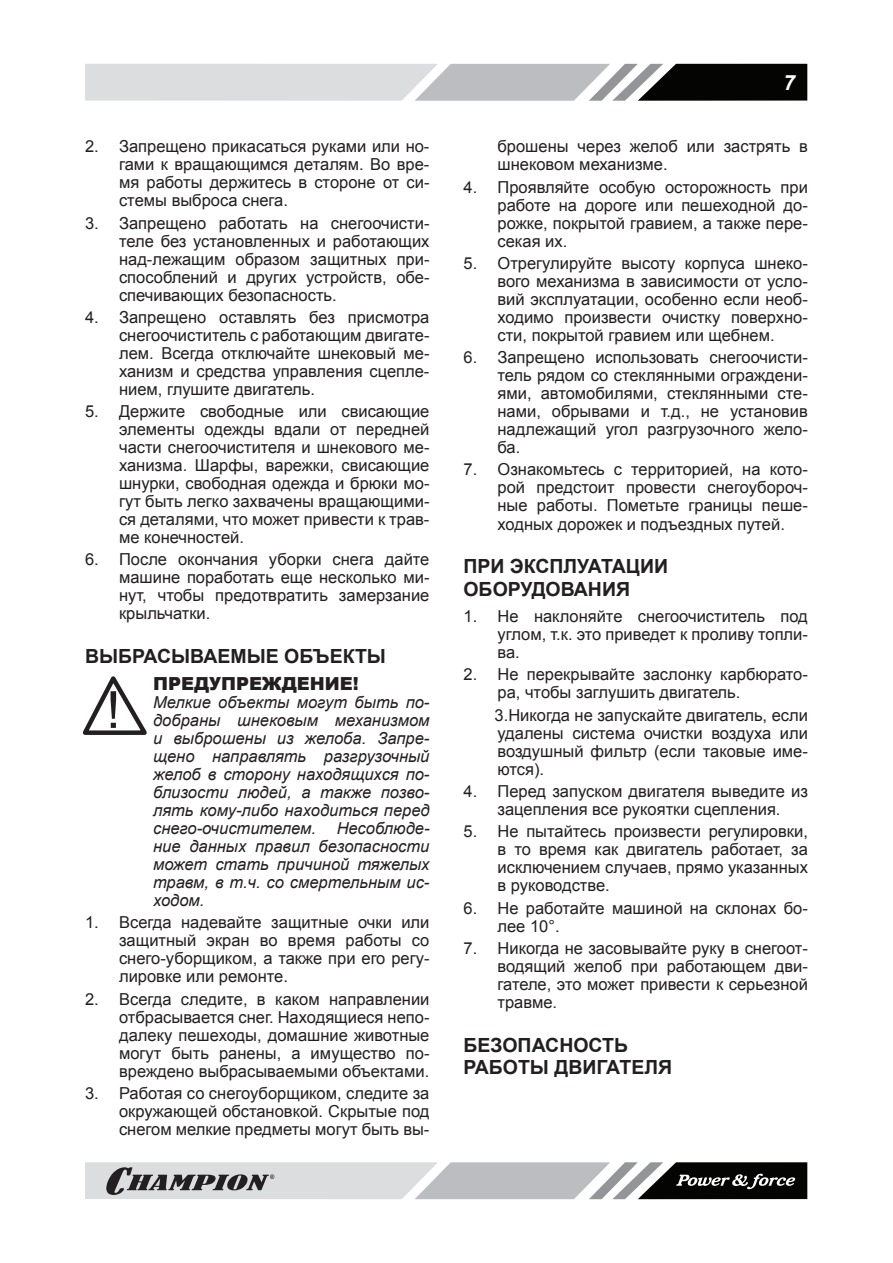
<style>
.page{position:relative;width:893px;height:1263px;background:#fff}
.page>*{position:absolute;margin:0;border:0;box-sizing:border-box;transform-origin:0 0}
.t1{font:italic 700 21px "Arial";color:#fff}
.t2{font:700 19.5px/22.5px "Arial";color:#231f20}
.t3{font:900 18px "Arial";color:#231f20}
.t4{font:16.5px/18px "Arial";color:#231f20;text-align:justify}
.t5{font:italic 16.5px/18px "Arial";color:#231f20;text-align:justify}
</style>
<div class="page">
<svg style="left:85px;top:64px;width:722px;height:37px;background:#a8a9ab"></svg>
<svg style="left:85px;top:1162px;width:722px;height:37px;background:#a2a2a4"></svg>
<svg style="left:82px;top:676px;width:65px;height:59px"></svg>
<p class="t4" style="left:119px;top:138px;width:312px;text-indent:-34px">2. Запрещено прикасаться руками или но&shy;гами к вращающимся деталям. Во вре&shy;мя работы держитесь в стороне от си&shy;стемы выброса снега.</p>
<p class="t4" style="left:119px;top:214px;width:312px;text-indent:-34px">3. Запрещено работать на снегоочисти&shy;теле без установленных и работающих над-лежащим образом защитных при&shy;способлений и других устройств, обе&shy;спечивающих безопасность.</p>
<p class="t4" style="left:119px;top:308px;width:312px;text-indent:-34px">4. Запрещено оставлять без присмотра снегоочиститель с работающим двигате&shy;лем. Всегда отключайте шнековый ме&shy;ханизм и средства управления сцепле&shy;нием, глушите двигатель.</p>
<p class="t4" style="left:119px;top:403px;width:312px;text-indent:-34px">5. Держите свободные или свисающие элементы одежды вдали от передней части снегоочистителя и шнекового ме&shy;ханизма. Шарфы, варежки, свисающие шнурки, свободная одежда и брюки мо&shy;гут быть легко захвачены вращающими&shy;ся деталями, что может привести к трав&shy;ме конечностей.</p>
<p class="t4" style="left:119px;top:551px;width:312px;text-indent:-34px">6. После окончания уборки снега дайте машине поработать еще несколько ми&shy;нут, чтобы предотвратить замерзание крыльчатки.</p>
<p class="t2" style="left:85px;top:646px;width:303px">ВЫБРАСЫВАЕМЫЕ ОБЪЕКТЫ</p>
<p class="t3" style="left:153px;top:670px;width:207px">ПРЕДУПРЕЖДЕН ИЕ!</p>
<p class="t5" style="left:153px;top:693px;width:278px">Мелкие объекты могут быть по&shy;добраны шнековым механизмом и выброшены из желоба. Запре&shy;щено направлять разгрузочный желоб в сторону находящихся по&shy;близости людей, а также позво&shy;лять кому-либо находиться перед снего-очистителем. Несоблюде&shy;ние данных правил безопасности может стать причиной тяжелых травм, в т.ч. со смертельным ис&shy;ходом.</p>
<p class="t4" style="left:119px;top:914px;width:312px;text-indent:-34px">1. Всегда надевайте защитные очки или защитный экран во время работы со снего-уборщиком, а также при его регу&shy;лировке или ремонте.</p>
<p class="t4" style="left:119px;top:990px;width:312px;text-indent:-34px">2. Всегда следите, в каком направлении отбрасывается снег. Находящиеся непо&shy;далеку пешеходы, домашние животные могут быть ранены, а имущество по&shy;вреждено выбрасываемыми объектами.</p>
<p class="t4" style="left:119px;top:1084px;width:312px;text-indent:-34px">3. Работая со снегоуборщиком, следите за окружающей обстановкой. Скрытые под снегом мелкие предметы могут быть вы-</p>
<p class="t1" style="left:783px;top:69px;width:13px">7</p>
<p class="t4" style="left:497px;top:138px;width:312px">брошены через желоб или застрять в шнековом механизме.</p>
<p class="t4" style="left:497px;top:178px;width:312px;text-indent:-34px">4. Проявляйте особую осторожность при работе на дороге или пешеходной до&shy;рожке, покрытой гравием, а также пере&shy;секая их.</p>
<p class="t4" style="left:497px;top:254px;width:312px;text-indent:-34px">5. Отрегулируйте высоту корпуса шнеко&shy;вого механизма в зависимости от усло&shy;вий эксплуатации, особенно если необ&shy;ходимо произвести очистку поверхно&shy;сти, покрытой гравием или щебнем.</p>
<p class="t4" style="left:497px;top:349px;width:312px;text-indent:-34px">6. Запрещено использовать снегоочисти&shy;тель рядом со стеклянными ограждени&shy;ями, автомобилями, стеклянными сте&shy;нами, обрывами и т.д., не установив надлежащий угол разгрузочного жело&shy;ба.</p>
<p class="t4" style="left:497px;top:461px;width:312px;text-indent:-34px">7. Ознакомьтесь с территорией, на кото&shy;рой предстоит провести снегоубороч&shy;ные работы. Пометьте границы пеше&shy;ходных дорожек и подъездных путей.</p>
<p class="t2" style="left:463px;top:556px;width:191px">ПРИ ЭКСПЛУАТАЦИИ<br>ОБОРУДО ВАНИ</p>
<p class="t2" style="left:616px;top:578px;width:16px">Я</p>
<p class="t4" style="left:497px;top:607px;width:312px;text-indent:-34px">1. Не наклоняйте снегоочиститель под углом, т.к. это приведет к проливу топли&shy;ва.</p>
<p class="t4" style="left:497px;top:666px;width:312px;text-indent:-34px">2. Не перекрывайте заслонку карбюрато&shy;ра, чтобы заглушить двигатель.</p>
<p class="t4" style="left:495px;top:706px;width:315px">3.Никогда не запускайте двигатель, если удалены система очистки воздуха или воздушный фильтр (если таковые име&shy;ются).</p>
<p class="t4" style="left:463px;top:782px;width:346px;text-align:center">4. Перед запуском двигателя выведите из зацепления все рукоятки сцепления.</p>
<p class="t4" style="left:497px;top:823px;width:312px;text-indent:-34px">5. Не пытайтесь произвести регулировки, в то время как двигатель работает, за исключением случаев, прямо указанных в руководстве.</p>
<p class="t4" style="left:497px;top:899px;width:312px;text-indent:-34px">6. Не работайте машиной на склонах бо&shy;лее 10°.</p>
<p class="t4" style="left:497px;top:939px;width:312px;text-indent:-34px">7. Никогда не засовывайте руку в снегоот&shy;водящий желоб при работающем дви&shy;гателе, это может привести к серьезной травме.</p>
<p class="t2" style="left:463px;top:1034px;width:210px">БЕЗОПАСНОСТЬ<br>РАБОТЫ ДВИГАТЕЛЯ</p>
</div>
